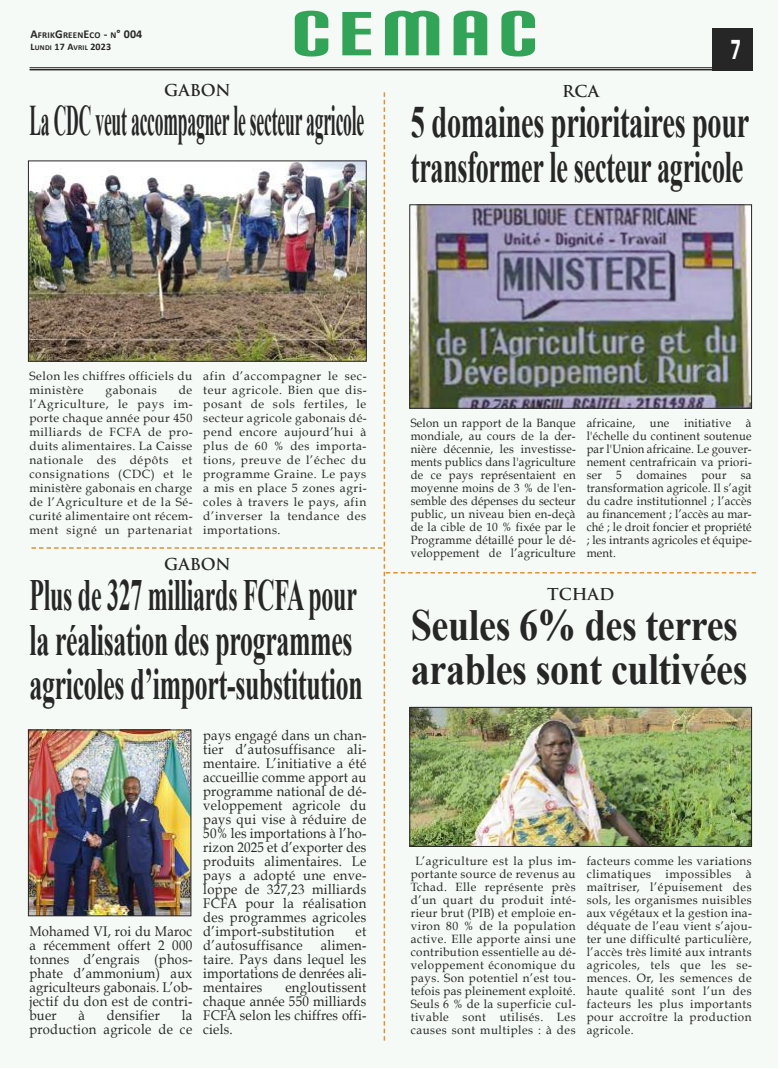
<style>
.page{position:relative;width:780px;height:1069px;background:#fff}
.page>*{position:absolute;margin:0;border:0;box-sizing:border-box;transform-origin:0 0}
.t1{font:74.3px "Carbon Block";color:#32a457;scale:1.26 1}
.t2{font:700 44.9px/44.9px "Times New Roman";letter-spacing:-.01em;color:#272627;scale:.63 1}
.t3{font:700 44.6px/44.6px "Times New Roman";letter-spacing:-.01em;color:#272627;scale:.54 1}
.t4{font:700 44.4px/44.4px "Times New Roman";letter-spacing:-.01em;color:#272627;scale:.86 1}
.t5{font:700 43.6px "Times New Roman";letter-spacing:-.01em;color:#272627;scale:.4 1}
.t6{font:900 27.2px "Avenir";color:#fff;scale:.61 1}
.t7{font:700 16px "Trajan Pro";color:#272627}
.t8{font:14px/14px "Book Antiqua";letter-spacing:.025em;color:#272627;text-align:justify;scale:.93 1}
.t9{font:12px/13px "Book Antiqua";letter-spacing:.04em;color:#272627;text-align:justify}
.t10{font:12px/13px "Book Antiqua";letter-spacing:.04em;color:#272627;text-align:justify;scale:.94 1}
.t11{font:700 10px "Calibri";letter-spacing:.015em;color:#272627}
.t12{font:700 9px "Calibri";letter-spacing:.02em;color:#272627}
.s1{font-size:12px}
.s2{font-size:7.5px}
</style>
<div class="page">
<div style="left:0;top:1px;width:777px;height:1067px;background:#f5faf7"></div>
<div style="left:712px;top:28px;width:40px;height:42px;background:#272627"></div>
<hr style="left:30px;top:67px;width:722px;height:1px;background:#272627">
<hr style="left:30px;top:69px;width:722px;height:1px;background:#272627">
<img style="left:31px;top:92px;width:725px;height:948px">
<p class="t12" style="left:31px;top:32px;width:113px"><span class="s1">A</span>FRIK<span class="s1">G</span>REEN<span class="s1">E</span>CO <span class="s1">-</span> N<span class="s1">° 004</span></p>
<p class="t11" style="left:31px;top:42px;width:82px">L<span class="s2">UNDI</span> 17 A<span class="s2">VRIL</span> 2023</p>
<h3 class="t7" style="left:164px;top:81px;width:68px">GABON</h3>
<h1 class="t1" style="left:292px;top:-4px;width:196px">CEMAC</h1>
<h3 class="t7" style="left:562px;top:82px;width:39px">RCA</h3>
<h3 class="t6" style="left:730px;top:32px;width:18px">7</h3>
<h3 class="t5" style="left:29px;top:96px;width:839px">La CDC veut accompagner le secteur agricole</h3>
<h2 class="t2" style="left:411px;top:99px;width:539px">5 domaines prioritaires pour transformer le secteur agricole</h2>
<p class="t9" style="left:29px;top:369px;width:164px;line-height:14px">Selon les chiffres officiels du ministère</p>
<p class="t9" style="left:29px;top:383px;width:165px;line-height:14px;text-indent:149px">de l’Agriculture, le pays im&shy;porte chaque année pour 450 milliards de FCFA de pro&shy;duits alimentaires. La Caisse nationale des dépôts et consignations (CDC) et le ministère gabonais en charge de l’Agriculture et de la Sé&shy;curité alimentaire ont récem&shy;ment signé un partenariat</p>
<p class="t9" style="left:105px;top:384px;width:53px">gabonais</p>
<p class="t9" style="left:203px;top:369px;width:165px;line-height:14px">afin d’accompagner le sec&shy;teur agricole. Bien que dis&shy;posant de sols fertiles, le secteur agricole gabonais dé&shy;pend encore aujourd’hui à plus de 60 % des importa&shy;tions, preuve de l’échec du programme Graine. Le pays a mis en place 5 zones agri&shy;coles à travers le pays, afin d’inverser la tendance des importations.</p>
<h3 class="t7" style="left:164px;top:555px;width:68px">GABON</h3>
<h3 class="t3" style="left:29px;top:573px;width:618px">Plus de 327 milliards FCFA pour la réalisation des programmes agricoles d’import-substitution</h3>
<p class="t8" style="left:29px;top:924px;width:177px">Mohamed VI, roi du Maroc a récemment offert 2 000 tonnes d’engrais (phos&shy;phate d’ammonium) aux agriculteurs gabonais. L’ob&shy;jectif du don est de contri&shy;buer</p>
<p class="t8" style="left:29px;top:1008px;width:177px;text-align:right">la<br>production agricole de ce</p>
<p class="t8" style="left:78px;top:1008px;width:9px">à</p>
<p class="t8" style="left:107px;top:1008px;width:59px">densifier</p>
<p class="t8" style="left:203px;top:729px;width:177px">pays engagé dans un chan&shy;tier d’autosuffisance ali&shy;mentaire. L’initiative a été accueillie comme apport au programme national de dé&shy;veloppement agricole du pays qui vise à réduire de 50% les importations à l’ho&shy;rizon 2025 et d’exporter des produits alimentaires. Le pays a adopté une enve&shy;loppe de 327,23 milliards FCFA pour la réalisation des programmes agricoles d’import-substitution</p>
<p class="t8" style="left:355px;top:925px;width:13px">et</p>
<p class="t8" style="left:203px;top:939px;width:177px;text-indent:117px">alimen&shy;taire. Pays dans lequel les importations de denrées ali&shy;mentaires</p>
<p class="t8" style="left:203px;top:939px;width:108px">d’autosuffisance</p>
<p class="t8" style="left:203px;top:981px;width:177px;text-indent:82px">engloutissent chaque année 550 milliards FCFA selon les chiffres offi&shy;ciels.</p>
<p class="t10" style="left:410px;top:417px;width:177px">Selon un rapport de la Banque mondiale, au cours de la der&shy;nière décennie, les investisse&shy;ments publics dans l'agriculture de ce pays représentaient en moyenne moins de 3 % de l'en&shy;semble des dépenses du secteur public, un niveau bien en-deçà de la cible de 10 % fixée par le Programme détaillé pour le dé&shy;veloppement de l’agriculture</p>
<p class="t10" style="left:586px;top:417px;width:177px">africaine, une initiative à l'échelle du continent soutenue par l'Union africaine. Le gouver&shy;nement centrafricain va priori&shy;ser 5 domaines pour sa transformation agricole. Il s’agit du cadre institutionnel ; l’accès au financement ; l’accès au mar&shy;ché ; le droit foncier et propriété ; les intrants agricoles et équipe&shy;ment.</p>
<h3 class="t7" style="left:547px;top:585px;width:68px">TCHAD</h3>
<h3 class="t4" style="left:411px;top:603px;width:393px">Seules 6% des terres arables sont cultivées</h3>
<p class="t9" style="left:410px;top:855px;width:167px;text-align:center">L’agriculture est la plus im&shy;portante source de revenus au<br>Tchad. Elle représente près d’un quart du produit inté&shy;rieur brut (PIB) et emploie en&shy;viron 80 % de la population active. Elle apporte ainsi une contribution essentielle au dé&shy;veloppement économique du pays. Son potentiel n’est tou&shy;tefois pas pleinement exploité.<br>Seuls 6 % de la superficie cul&shy;tivable sont utilisés. Les causes sont multiples : à des</p>
<p class="t9" style="left:586px;top:855px;width:167px">facteurs comme les variations climatiques impossibles à maîtriser, l’épuisement des sols, les organismes nuisibles aux végétaux et la gestion ina&shy;déquate de l’eau vient s’ajou&shy;ter une difficulté particulière, l’accès très limité aux intrants agricoles, tels que les se&shy;mences. Or, les semences de haute qualité sont l’un des facteurs les plus importants pour accroître la production agricole.</p>
</div>
